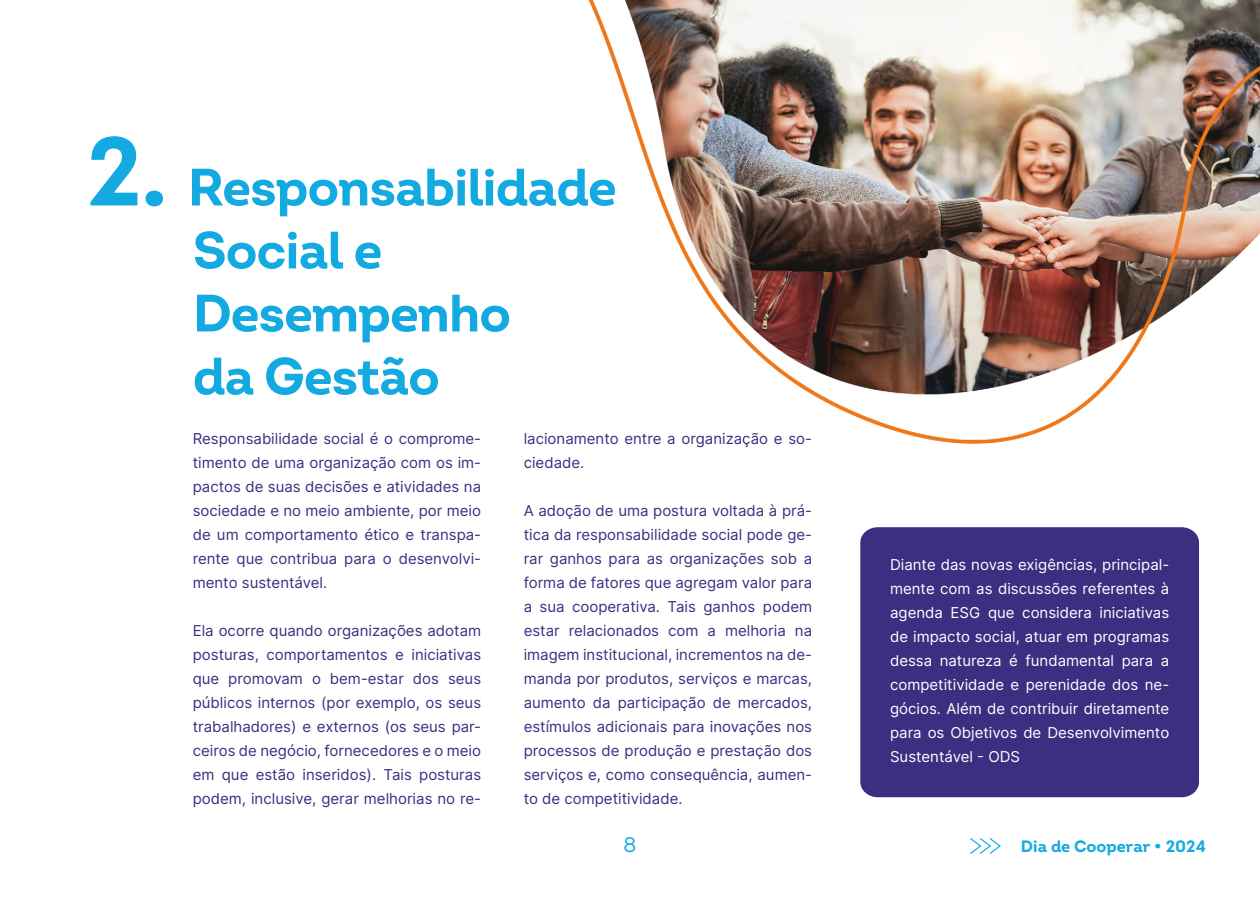
<style>
.page{position:relative;width:1260px;height:900px;background:#fff}
.page>*{position:absolute;margin:0;border:0;box-sizing:border-box;transform-origin:0 0}
.t1{font:700 52.5px/63px "Intro";letter-spacing:-.02em;color:#12aae1}
.t2{font:21px "Intro";color:#12aae1}
.t3{font:700 16.5px "Intro";color:#12aae1}
.t4{font:15px/24px "Inter";color:#3c2e80;text-align:justify}
.t5{font:15px/24px "Inter";color:#fff;text-align:justify}
.s1{font-size:97.5px}
</style>
<div class="page">
<img style="left:588px;top:0;width:672px;height:798px">
<div style="left:860px;top:527px;width:339px;height:270px;background:#3c2e80"></div>
<svg style="left:970px;top:838px;width:31px;height:16px"></svg>
<h1 class="t1" style="left:193px;top:155px;width:425px;text-indent:-106px"><span class="s1">2.</span> Responsabilidade<br>Social e<br>Desempenho<br>da Gestão</h1>
<p class="t4" style="left:193px;top:426px;width:290px">Responsabilidade social é o comprome&shy;timento de uma organização com os im&shy;pactos de suas decisões e atividades na sociedade e no meio ambiente, por meio de um comportamento ético e transpa&shy;rente que contribua para o desenvolvi&shy;mento sustentável.</p>
<p class="t4" style="left:193px;top:618px;width:290px">Ela ocorre quando organizações adotam posturas, comportamentos e iniciativas que promovam o bem-estar dos seus públicos internos (por exemplo, os seus trabalhadores) e externos (os seus par&shy;ceiros de negócio, fornecedores e o meio em que estão inseridos). Tais posturas podem, inclusive, gerar melhorias no re-</p>
<p class="t4" style="left:524px;top:426px;width:290px">lacionamento entre a organização e so&shy;ciedade.</p>
<p class="t4" style="left:524px;top:498px;width:290px">A adoção de uma postura voltada à prá&shy;tica da responsabilidade social pode ge&shy;rar ganhos para as organizações sob a forma de fatores que agregam valor para a sua cooperativa. Tais ganhos podem estar relacionados com a melhoria na imagem institucional, incrementos na de&shy;manda por produtos, serviços e marcas, aumento da participação de mercados, estímulos adicionais para inovações nos processos de produção e prestação dos serviços e, como consequência, aumen&shy;to de competitividade.</p>
<p class="t5" style="left:890px;top:552px;width:281px">Diante das novas exigências, principal&shy;mente com as discussões referentes à agenda ESG que considera iniciativas de impacto social, atuar em programas dessa natureza é fundamental para a competitividade e perenidade dos ne&shy;gócios. Além de contribuir diretamente para os Objetivos de Desenvolvimento Sustentável - ODS</p>
<h2 class="t2" style="left:624px;top:832px;width:14px">8</h2>
<p class="t3" style="left:1021px;top:836px;width:187px">Dia de Cooperar • 2024</p>
</div>
